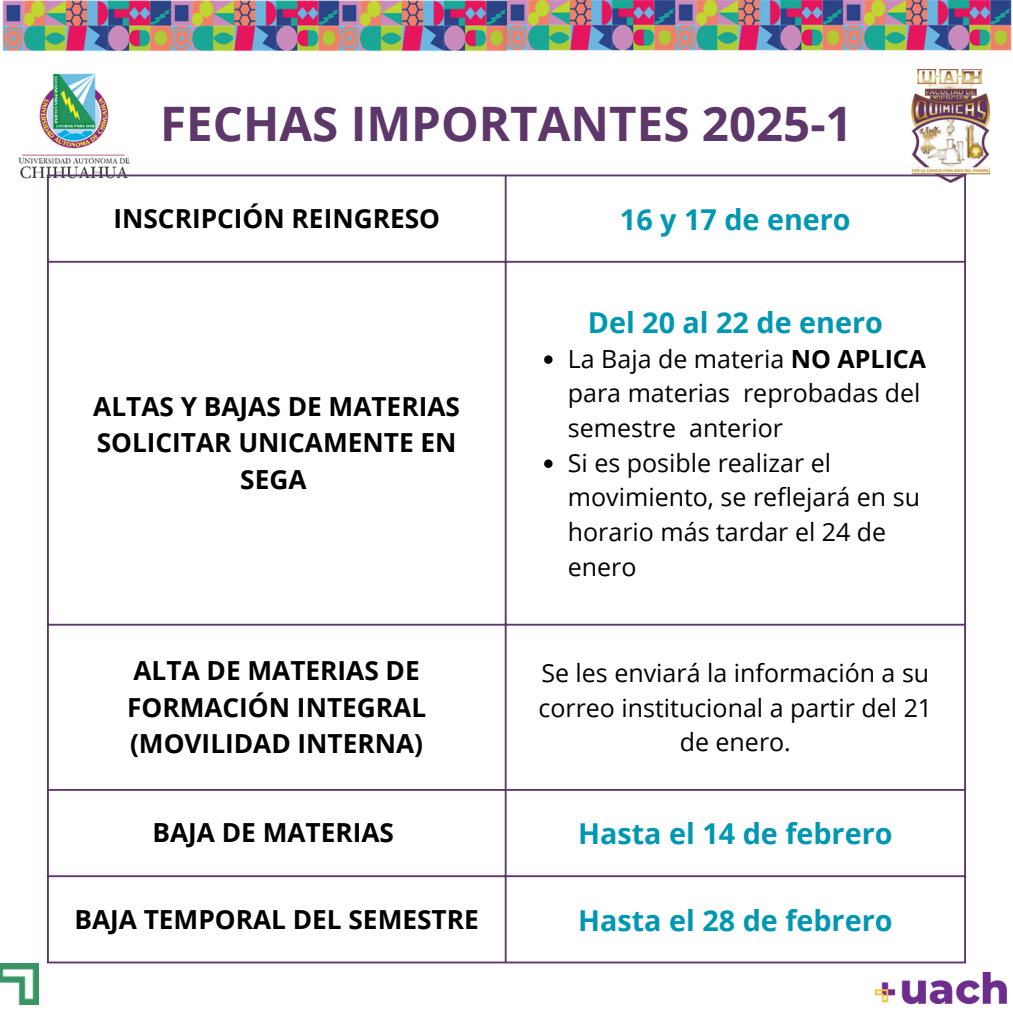
<style>
.page{position:relative;width:1013px;height:1013px;background:#fff}
.page>*{position:absolute;margin:0;border:0;box-sizing:border-box;transform-origin:0 0}
.t1{font:700 47.5px "Open Sans";color:#5e376a}
.t2{font:700 28.75px "Open Sans";color:#0097b2}
.t3{font:700 26.25px/36.5px "Open Sans";color:#000;text-align:center}
.t4{font:25px/34.8px "Open Sans";color:#000}
.s1{font-weight:700}
</style>
<div class="page">
<img style="left:2px;top:0;width:1010px;height:51px">
<img style="left:18px;top:73px;width:113px;height:106px">
<img style="left:911px;top:69px;width:78px;height:114px">
<img style="left:0;top:963px;width:38px;height:41px">
<img style="left:875px;top:972px;width:131px;height:31px">
<svg style="left:544px;top:355px;width:8px;height:9px"></svg>
<svg style="left:544px;top:459px;width:8px;height:9px"></svg>
<hr style="left:47px;top:176px;width:2px;height:785px;background:#5e376a">
<hr style="left:504px;top:176px;width:2px;height:785px;background:#5e376a">
<hr style="left:964px;top:176px;width:2px;height:785px;background:#5e376a">
<hr style="left:47px;top:174px;width:919px;height:2px;background:#5e376a">
<hr style="left:47px;top:261px;width:919px;height:2px;background:#5e376a">
<hr style="left:47px;top:623px;width:919px;height:2px;background:#5e376a">
<hr style="left:47px;top:789px;width:919px;height:1px;background:#5e376a">
<hr style="left:47px;top:875px;width:919px;height:2px;background:#5e376a">
<hr style="left:47px;top:961px;width:919px;height:2px;background:#5e376a">
<p class="t1" style="left:160px;top:90px;width:694px">FECHAS IMPORTANTES 2025-1</p>
<p class="t3" style="left:113px;top:199px;width:328px">INSCRIPCIÓN REINGRESO</p>
<p class="t2" style="left:620px;top:199px;width:232px">16 y 17 de enero</p>
<p class="t3" style="left:93px;top:387px;width:368px">ALTAS Y BAJAS DE MATERIAS<br>SOLICITAR UNICAMENTE EN<br>SEGA</p>
<h1 class="t2" style="left:588px;top:302px;width:296px">Del 20 al 22 de enero</h1>
<p class="t4" style="left:568px;top:340px;width:360px">La Baja de materia <span class="s1">NO APLICA </span>para materias reprobadas del semestre anterior</p>
<p class="t4" style="left:568px;top:444px;width:354px">Si es posible realizar el movimiento, se reflejará en su horario más tardar el 24 de enero</p>
<p class="t3" style="left:127px;top:651px;width:300px;text-align:left">ALTA DE MATERIAS DE<br>FORMACIÓN INTEGRAL (MOVILIDAD INTERNA)</p>
<p class="t4" style="left:538px;top:655px;width:395px;text-align:center">Se les enviará la información a su correo institucional a partir del 21 de enero.</p>
<p class="t3" style="left:152px;top:814px;width:243px">BAJA DE MATERIAS</p>
<p class="t2" style="left:578px;top:813px;width:316px">Hasta el 14 de febrero</p>
<p class="t3" style="left:74px;top:900px;width:406px">BAJA TEMPORAL DEL SEMESTRE</p>
<p class="t2" style="left:578px;top:899px;width:316px">Hasta el 28 de febrero</p>
</div>
